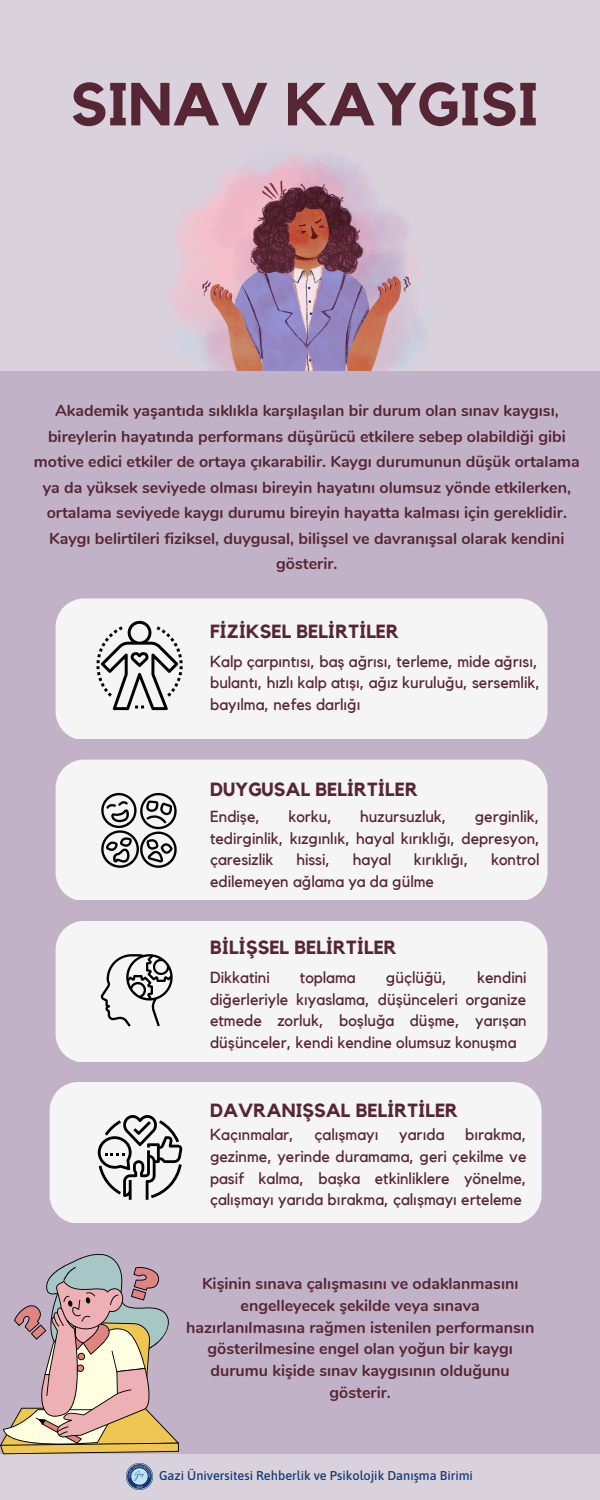
<style>
.page{position:relative;width:600px;height:1500px;background:#d9d2dd}
.page>*{position:absolute;margin:0;border:0;box-sizing:border-box;transform-origin:0 0}
.t1{font:700 60px "Kollektif";color:#562635}
.t2{font:700 19px "Kollektif";color:#562635}
.t3{font:700 16px/25.5px "Nunito";color:#562635;text-align:center}
.t4{font:16px/21.8px "Kollektif";color:#562635;text-align:justify}
.t5{font:500 12.8px "Asap";color:#123971}
</style>
<div class="page">
<img style="left:168px;top:154px;width:259px;height:205px">
<img style="left:202px;top:181px;width:209px;height:190px">
<div style="left:0;top:371px;width:600px;height:1083px;background:#c1b2c8"></div>
<div style="left:56px;top:760px;width:492px;height:140px;background:#f6f5f6"></div>
<div style="left:56px;top:921px;width:492px;height:141px;background:#f6f5f6"></div>
<div style="left:50px;top:1082px;width:492px;height:141px;background:#f6f5f6"></div>
<div style="left:56px;top:598px;width:492px;height:141px;background:#f6f5f6"></div>
<img style="left:126px;top:1463px;width:27px;height:27px">
<svg style="left:96px;top:621px;width:87px;height:89px;background:#c1c1c1"></svg>
<svg style="left:101px;top:793px;width:78px;height:75px;background:#aaa"></svg>
<svg style="left:101px;top:954px;width:72px;height:73px;background:#c5c4c5"></svg>
<svg style="left:98px;top:1115px;width:84px;height:85px;background:#b9b8b9"></svg>
<svg style="left:0;top:1253px;width:179px;height:201px"></svg>
<h1 class="t1" style="left:70px;top:77px;width:470px">SINAV KAYGISI</h1>
<p class="t3" style="left:34px;top:398px;width:548px">Akademik yaşantıda sıklıkla karşılaşılan bir durum olan sınav kaygısı, bireylerin hayatında performans düşürücü etkilere sebep olabildiği gibi motive edici etkiler de ortaya çıkarabilir. Kaygı durumunun düşük ortalama ya da yüksek seviyede olması bireyin hayatını olumsuz yönde etkilerken, ortalama seviyede kaygı durumu bireyin hayatta kalması için gereklidir.<br>Kaygı belirtileri fiziksel, duygusal, bilişsel ve davranışsal olarak kendini gösterir.</p>
<p class="t2" style="left:210px;top:622px;width:191px">FİZİKSEL BELİRTİLER</p>
<p class="t4" style="left:210px;top:651px;width:332px;text-align:left">Kalp çarpıntısı, baş ağrısı, terleme, mide ağrısı, bulantı, hızlı kalp atışı, ağız kuruluğu, sersemlik, bayılma, nefes darlığı</p>
<p class="t2" style="left:210px;top:781px;width:210px">DUYGUSAL BELİRTİLER</p>
<p class="t4" style="left:210px;top:806px;width:331px;text-indent:265px">gerginlik, tedirginlik, kızgınlık, hayal kırıklığı, depresyon, çaresizlik</p>
<p class="t4" style="left:210px;top:806px;width:52px">Endişe,</p>
<p class="t4" style="left:288px;top:806px;width:45px">korku,</p>
<p class="t4" style="left:360px;top:806px;width:88px">huzursuzluk,</p>
<p class="t4" style="left:296px;top:849px;width:35px">hissi,</p>
<p class="t4" style="left:353px;top:849px;width:40px">hayal</p>
<p class="t4" style="left:414px;top:849px;width:56px">kırıklığı,</p>
<p class="t4" style="left:491px;top:849px;width:50px">kontrol</p>
<p class="t4" style="left:210px;top:871px;width:226px">edilemeyen ağlama ya da gülme</p>
<p class="t2" style="left:210px;top:939px;width:188px">BİLİŞSEL BELİRTİLER</p>
<p class="t4" style="left:210px;top:967px;width:318px;text-indent:267px">kendini diğerleriyle kıyaslama, düşünceleri organize etmede zorluk, boşluğa düşme, yarışan düşünceler, kendi kendine olumsuz konuşma</p>
<p class="t4" style="left:210px;top:967px;width:61px">Dikkatini</p>
<p class="t4" style="left:300px;top:967px;width:57px">toplama</p>
<p class="t4" style="left:386px;top:967px;width:62px">güçlüğü,</p>
<p class="t2" style="left:210px;top:1102px;width:250px">DAVRANIŞSAL BELİRTİLER</p>
<p class="t4" style="left:210px;top:1124px;width:318px;text-indent:255px">bırakma, gezinme, yerinde duramama, geri çekilme ve pasif kalma, başka etkinliklere yönelme, çalışmayı yarıda bırakma, çalışmayı erteleme</p>
<p class="t4" style="left:210px;top:1124px;width:85px">Kaçınmalar,</p>
<p class="t4" style="left:315px;top:1124px;width:65px">çalışmayı</p>
<p class="t4" style="left:399px;top:1124px;width:47px">yarıda</p>
<p class="t3" style="left:186px;top:1273px;width:350px;line-height:21.8px">Kişinin sınava çalışmasını ve odaklanmasını engelleyecek şekilde veya sınava hazırlanılmasına rağmen istenilen performansın gösterilmesine engel olan yoğun bir kaygı durumu kişide sınav kaygısının olduğunu gösterir.</p>
<p class="t5" style="left:159px;top:1468px;width:313px">Gazi Üniversitesi Rehberli k ve Psi koloji k Danışma Bi rimi</p>
</div>
